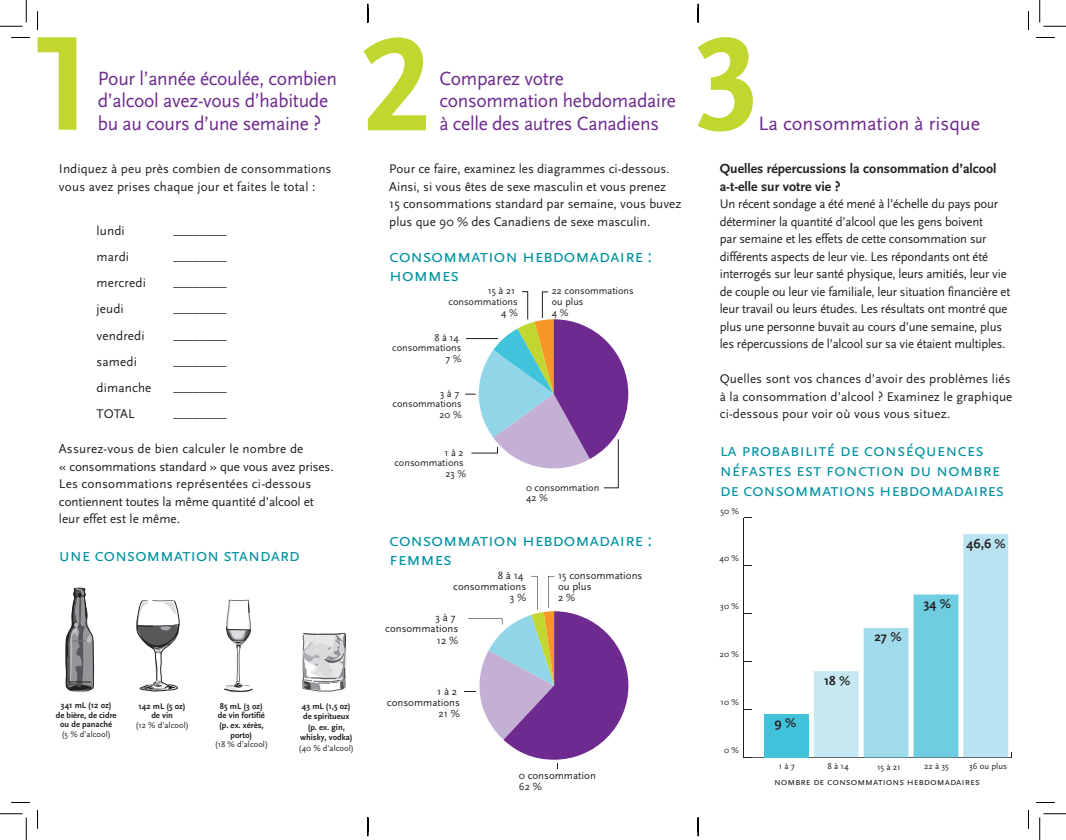
<style>
.page{position:relative;width:1066px;height:840px;background:#fff}
.page>*{position:absolute;margin:0;border:0;box-sizing:border-box;transform-origin:0 0}
.t1{font:700 140px "Scala Sans LF";color:#c1d72f}
.t2{font:20px/22.5px "Scala Sans";letter-spacing:-.015em;color:#6e2a8e}
.t3{font:18.75px/18.8px "Scala Sans Caps";letter-spacing:-.015em;color:#00919f}
.t4{font:18.5px/20px "Scala Sans Caps";color:#00919f}
.t5{font:700 13.75px/17.5px "Scala Sans";color:#231f20}
.t6{font:700 13.25px "Scala Sans";color:#231f20}
.t7{font:13.12px/17.5px "Scala Sans";letter-spacing:-.01em;color:#231f20}
.t8{font:13.12px/17.5px "Scala Sans";letter-spacing:.01em;color:#231f20}
.t9{font:10.75px/11.4px "Scala Sans";color:#231f20;text-align:right}
.t10{font:10.75px "Scala Sans Caps";color:#231f20}
.t11{font:10.25px/10.8px "Scala Sans";color:#231f20;text-align:right}
.t12{font:10.25px "Scala Sans Caps";color:#231f20}
.t13{font:8.88px "Scala Sans";color:#231f20}
.t14{font:700 8.62px/9.5px "Scala Sans";color:#231f20;text-align:center}
.t15{font:8.62px "Scala Sans";color:#231f20}
.s1{font-family:"Scala Sans Caps"}
</style>
<div class="page">
<svg style="left:65px;top:588px;width:281px;height:104px"></svg>
<svg style="left:465px;top:291px;width:163px;height:197px"></svg>
<svg style="left:464px;top:576px;width:164px;height:193px"></svg>
<hr style="left:743px;top:757px;width:268px;height:1px;background:#231f20">
<hr style="left:743px;top:518px;width:1px;height:240px;background:#231f20">
<div style="left:963px;top:534px;width:44px;height:223px;background:#b9e3f0"></div>
<hr style="left:963px;top:757px;width:44px;height:1px;background:#5d767d">
<div style="left:913px;top:595px;width:45px;height:162px;background:#6fcde2"></div>
<hr style="left:913px;top:757px;width:45px;height:1px;background:#5eacbe">
<div style="left:863px;top:628px;width:45px;height:129px;background:#a0dbeb"></div>
<hr style="left:863px;top:757px;width:45px;height:1px;background:#638b95">
<div style="left:813px;top:671px;width:45px;height:86px;background:#c5e8f2"></div>
<hr style="left:813px;top:757px;width:45px;height:1px;background:#586b71">
<div style="left:763px;top:714px;width:45px;height:44px;background:#42c3dc"></div>
<svg style="left:11px;top:37px;width:19px;height:1px"></svg>
<svg style="left:1036px;top:37px;width:18px;height:1px"></svg>
<svg style="left:11px;top:802px;width:19px;height:1px"></svg>
<svg style="left:1036px;top:802px;width:18px;height:1px"></svg>
<svg style="left:37px;top:11px;width:1px;height:19px"></svg>
<svg style="left:37px;top:810px;width:1px;height:19px"></svg>
<svg style="left:0;top:0;width:27px;height:27px"></svg>
<svg style="left:0;top:814px;width:27px;height:26px"></svg>
<svg style="left:1039px;top:0;width:26px;height:27px"></svg>
<svg style="left:1039px;top:814px;width:26px;height:26px"></svg>
<svg style="left:367px;top:4px;width:1px;height:18px"></svg>
<svg style="left:367px;top:818px;width:1px;height:18px"></svg>
<svg style="left:697px;top:4px;width:1px;height:18px"></svg>
<svg style="left:697px;top:818px;width:1px;height:18px"></svg>
<h1 class="t1" style="left:28px;top:9px;width:72px">1</h1>
<h1 class="t1" style="left:361px;top:9px;width:71px">2</h1>
<h1 class="t1" style="left:692px;top:9px;width:71px">3</h1>
<h2 class="t2" style="left:98px;top:67px;width:241px">Pour l’année écoulée, combien d’alcool avez-vous d’habitude bu au cours d’une semaine ?</h2>
<p class="t8" style="left:59px;top:161px;width:274px">Indiquez à peu près combien de consommations vous avez prises chaque jour et faites le total :</p>
<p class="t7" style="left:96px;top:222px;width:30px">lundi</p>
<p class="t7" style="left:173px;top:222px;width:55px">________</p>
<p class="t7" style="left:96px;top:248px;width:34px">mardi</p>
<p class="t7" style="left:173px;top:248px;width:55px">________</p>
<p class="t8" style="left:96px;top:274px;width:51px">mercredi</p>
<p class="t7" style="left:173px;top:274px;width:55px">________</p>
<p class="t7" style="left:96px;top:301px;width:29px">jeudi</p>
<p class="t7" style="left:173px;top:301px;width:55px">________</p>
<p class="t8" style="left:96px;top:327px;width:50px">vendredi</p>
<p class="t7" style="left:173px;top:327px;width:55px">________</p>
<p class="t7" style="left:96px;top:353px;width:42px">samedi</p>
<p class="t7" style="left:173px;top:353px;width:55px">________</p>
<p class="t8" style="left:96px;top:379px;width:56px">dimanche</p>
<p class="t7" style="left:173px;top:379px;width:55px">________</p>
<p class="t7" style="left:96px;top:406px;width:40px">TOTAL</p>
<p class="t7" style="left:173px;top:406px;width:55px">________</p>
<p class="t7" style="left:59px;top:441px;width:276px">Assurez-vous de bien calculer le nombre de<br>« consommations standard » que vous avez prises.<br>Les consommations représentées ci-dessous contiennent toutes la même quantité d’alcool et leur effet est le même.</p>
<h3 class="t3" style="left:59px;top:546px;width:242px">une consommation standard</h3>
<h2 class="t2" style="left:439px;top:67px;width:238px">Comparez votre consommation hebdomadaire à celle des autres Canadiens</h2>
<p class="t7" style="left:389px;top:161px;width:293px">Pour ce faire, examinez les diagrammes ci-dessous.<br>Ainsi, si vous êtes de sexe masculin et vous prenez<br>15 consommations standard par semaine, vous buvez plus que 90 % des Canadiens de sexe masculin.</p>
<h3 class="t3" style="left:389px;top:247px;width:264px">consommation hebdomadaire : hommes</h3>
<h2 class="t2" style="left:758px;top:112px;width:223px">La consommation à risque</h2>
<p class="t5" style="left:719px;top:161px;width:278px">Quelles répercussions la consom mation d’alcool a-t-elle sur votre vie ?</p>
<p class="t7" style="left:719px;top:196px;width:292px">Un récent sondage a été mené à l’échelle du pays pour déterminer la quantité d’alcool que les gens boivent<br>par semaine et les effets de cette consommation sur différents aspects de leur vie. Les répondants ont été interrogés sur leur santé physique, leurs amitiés, leur vie de couple ou leur vie familiale, leur situation financière et leur travail ou leurs études. Les résultats ont montré que plus une personne buvait au cours d’une semaine, plus les répercussions de l’alcool sur sa vie étaient multiples.</p>
<p class="t8" style="left:719px;top:371px;width:294px">Quelles sont vos chances d’avoir des problèmes liés à la consommation d’alcool ? Examinez le graphique ci-dessous pour voir où vous vous situez.</p>
<h3 class="t4" style="left:719px;top:440px;width:286px">la probabilité de conséquences néfastes est fonction du nombre de consommations hebdomadaires</h3>
<p class="t11" style="left:551px;top:286px;width:83px;text-align:left">22 consommations ou plus<br>4 %</p>
<p class="t11" style="left:448px;top:286px;width:71px">15 à 21 consommations<br>4 %</p>
<p class="t11" style="left:392px;top:332px;width:71px">8 à 14 consommations<br>7 %</p>
<p class="t11" style="left:392px;top:388px;width:71px">3 à 7 consommations<br>20 %</p>
<p class="t11" style="left:394px;top:447px;width:73px">1 à 2 consommations<br>23 %</p>
<p class="t11" style="left:526px;top:482px;width:75px;text-align:left">0 consommation<br>42 %</p>
<p class="t13" style="left:720px;top:506px;width:20px">50 %</p>
<h3 class="t3" style="left:389px;top:531px;width:264px">consommation hebdomadaire : femmes</h3>
<p class="t6" style="left:966px;top:537px;width:41px">46,6 %</p>
<p class="t13" style="left:719px;top:553px;width:21px">40 %</p>
<p class="t14" style="left:56px;top:701px;width:62px">341 mL (12 oz) de bière, de cidre ou de panaché</p>
<p class="t15" style="left:61px;top:729px;width:51px">(5 % d’alcool)</p>
<p class="t14" style="left:138px;top:702px;width:48px">142 mL (5 oz) de vin</p>
<p class="t15" style="left:135px;top:721px;width:55px">(12 % d’alcool)</p>
<p class="t14" style="left:218px;top:702px;width:48px">85 mL (3 oz) de vin fortifié (p. ex. xérès, porto)</p>
<p class="t15" style="left:214px;top:740px;width:55px">(18 % d’alcool)</p>
<p class="t14" style="left:300px;top:701px;width:54px;line-height:10.5px">43 mL (1,5 oz) de spiritueux (p. ex. gin, whisky, vodka)</p>
<p class="t15" style="left:298px;top:743px;width:57px">(40 % d’alcool)</p>
<p class="t9" style="left:453px;top:570px;width:74px">8 à 14 consommations<br>3 %</p>
<p class="t9" style="left:385px;top:612px;width:74px">3 à 7 consommations<br>12 %</p>
<p class="t9" style="left:387px;top:686px;width:74px">1 à 2 consommations<br>21 %</p>
<p class="t9" style="left:558px;top:570px;width:86px;text-align:left"><span class="s1">15</span> consommations ou plus</p>
<p class="t10" style="left:558px;top:592px;width:19px">2 %</p>
<p class="t9" style="left:518px;top:770px;width:78px;text-align:left">0 consommation<br>62 %</p>
<p class="t13" style="left:720px;top:601px;width:20px">30 %</p>
<p class="t13" style="left:719px;top:649px;width:21px">20 %</p>
<p class="t13" style="left:720px;top:697px;width:20px">10 %</p>
<p class="t13" style="left:723px;top:745px;width:16px">0 %</p>
<p class="t6" style="left:774px;top:715px;width:23px">9 %</p>
<p class="t6" style="left:823px;top:674px;width:28px">18 %</p>
<p class="t6" style="left:874px;top:630px;width:29px">27 %</p>
<p class="t6" style="left:923px;top:596px;width:29px">34 %</p>
<p class="t13" style="left:778px;top:761px;width:18px">1 à 7</p>
<p class="t13" style="left:827px;top:762px;width:23px">8 à 14</p>
<p class="t13" style="left:876px;top:762px;width:25px">15 à 21</p>
<p class="t13" style="left:923px;top:762px;width:26px">22 à 35</p>
<p class="t13" style="left:968px;top:762px;width:40px">36 ou plus</p>
<p class="t12" style="left:773px;top:776px;width:207px">nombre de consommations hebdomadaires</p>
</div>
